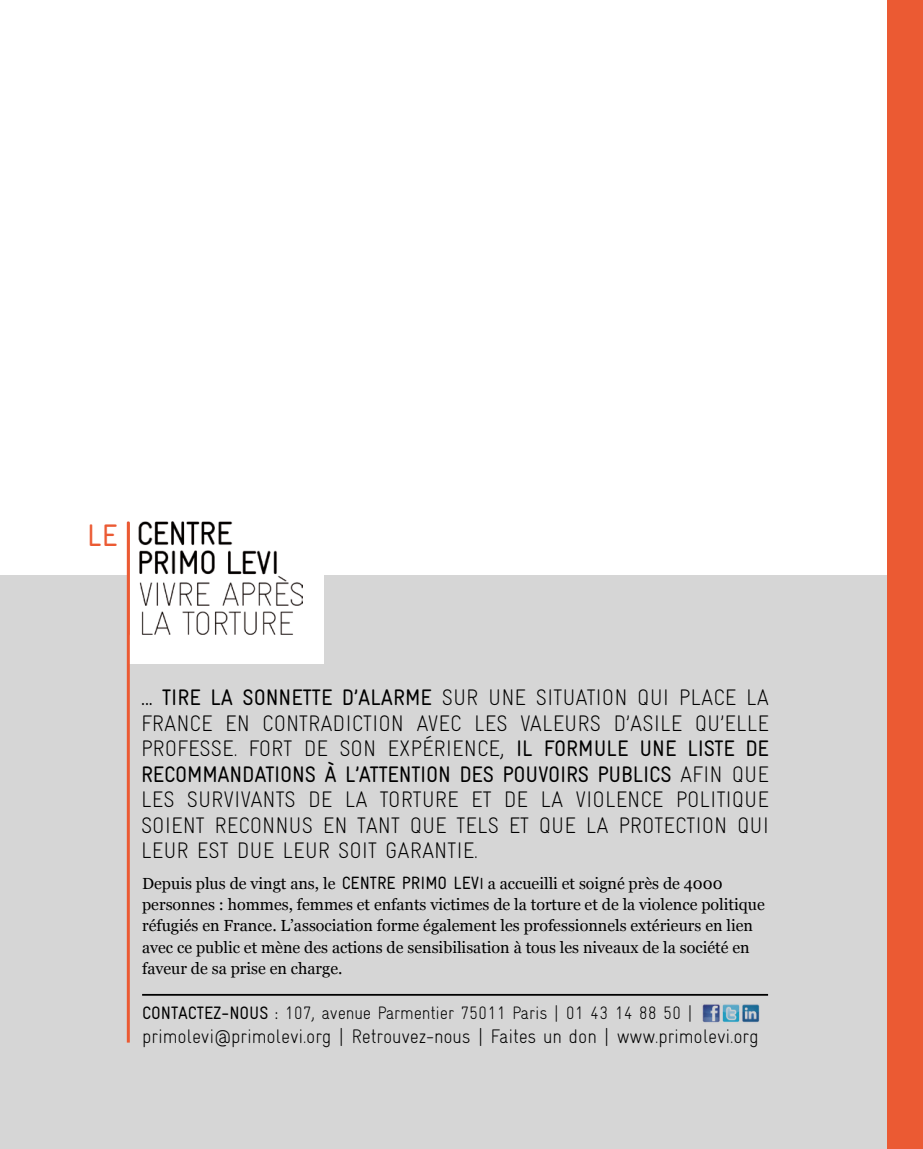
<style>
.page{position:relative;width:923px;height:1149px;background:#fff}
.page>*{position:absolute;margin:0;border:0;box-sizing:border-box;transform-origin:0 0}
.t1{font:condensed 31.2px "Gravur";color:#eb5a33}
.t2{font:300 condensed 22.5px/25.5px "Gravur";color:#000;text-align:justify}
.t3{font:300 condensed 19.65px "Gravur";color:#000}
.t4{font:300 condensed 18px "Gravur";letter-spacing:-.01em;color:#000}
.t5{font:16.05px/21.5px "Georgia";color:#000}
.s1{font-weight:400}
.s2{font-family:"Gravur";font-stretch:condensed;font-size:17.85px}
.s3{font-family:"Gravur";font-stretch:condensed}
</style>
<div class="page">
<div style="left:0;top:575px;width:923px;height:573px;background:#d6d6d6"></div>
<hr style="left:142px;top:993px;width:626px;height:2px;background:#000">
<img style="left:702px;top:1004px;width:58px;height:18px">
<div style="left:127px;top:490px;width:197px;height:173px;background:#fff"></div>
<img style="left:127px;top:521px;width:175px;height:114px">
<hr style="left:127px;top:522px;width:3px;height:520px;background:#eb5a33">
<div style="left:888px;top:0;width:35px;height:1148px;background:#eb5a33"></div>
<h1 class="t1" style="left:87px;top:517px;width:28px">LE</h1>
<p class="t2" style="left:141px;top:684px;width:629px"><span class="s1">... TIRE LA SONNETTE D’ALARME</span> SUR UNE SITUATION Q UI PLACE LA FRANCE EN CONTRADICTION AVEC LES VALEURS D’ASILE Q U’ELLE PROFESSE. FORT DE SON EXPÉRIENCE, <span class="s1">IL FORMULE UNE LISTE DE RECOMMANDATIONS À L’ATTENTION DES POUVOIRS PUBLICS</span> AFIN Q UE LES SURVIVANTS DE LA TORTURE ET DE LA VIOLENCE POLITIQ UE SOIENT RECONNUS EN TANT Q UE TELS ET Q UE LA PROTECTION Q UI LEUR EST DUE LEUR SOIT GARANTIE.</p>
<p class="t5" style="left:142px;top:872px;width:624px">Depuis plus de vingt ans, le <span class="s2">CENTRE PRIMO LEV</span><span class="s3">I</span> a accueilli et soigné près de 4000 personnes : hommes, femmes et enfants victimes de la torture et de la violence politique réfugiés en France. L’association forme également les professionnels extérieurs en lien avec ce public et mène des actions de sensibilisation à tous les niveaux de la société en faveur de sa prise en charge.</p>
<p class="t4" style="left:142px;top:1002px;width:552px"><span class="s1">CONTACTEZ-NOUS :</span> 107, AVENUE PARMENTIER 75011 PARIS | 01 43 14 88 50 |</p>
<p class="t3" style="left:142px;top:1024px;width:618px">PRIMOLEVI@PRIMOLEVI.ORG | RETROUVEZ-NOUS | FAITES UN DON | WWW.PRIMOLEVI.ORG</p>
</div>
